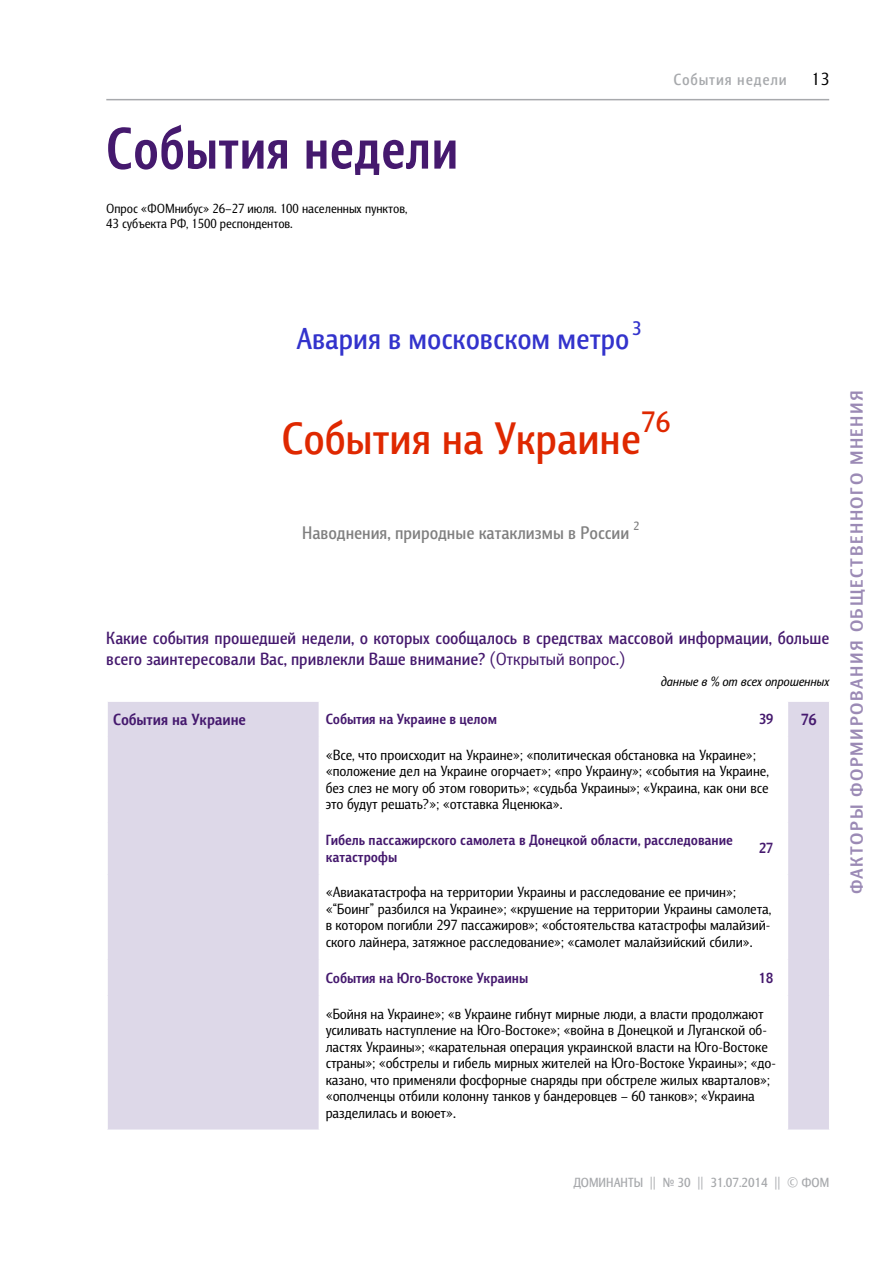
<style>
.page{position:relative;width:893px;height:1263px;background:#fff}
.page>*{position:absolute;margin:0;border:0;box-sizing:border-box;transform-origin:0 0}
.t1{font:700 60px "Barnaul Grotesk";letter-spacing:.01em;color:#45196e;scale:.9 1}
.t2{font:500 46.35px "Barnaul Grotesk";color:#df2800}
.t3{font:500 30.9px "Barnaul Grotesk";color:#33c}
.t4{font:500 30.15px "Barnaul Grotesk";color:#df2800}
.t5{font:500 20.1px "Barnaul Grotesk";color:#33c}
.t6{font:500 18.6px "Barnaul Grotesk";color:#808080}
.t7{font:500 18px/21.6px "Barnaul Grotesk";color:#45196e}
.t8{font:700 18px "Barnaul Grotesk";letter-spacing:.085em;color:#9b8ab5;scale:1.1 1}
.t9{font:18px "Barnaul Grotesk";color:#000}
.t10{font:700 16.5px "Barnaul Grotesk";color:#45196e}
.t11{font:500 16.5px "Barnaul Grotesk";letter-spacing:.05em;color:#a7a9ac}
.t12{font:15px/16.5px "Barnaul Grotesk";color:#000}
.t13{font:700 15px/16.5px "Barnaul Grotesk";color:#45196e}
.t14{font:13.5px/15px "Barnaul Grotesk";color:#000}
.t15{font:500 13.5px "Barnaul Grotesk";color:#a7a9ac}
.t16{font:italic 13.5px "Barnaul Grotesk";color:#000}
.t17{font:500 12.3px "Barnaul Grotesk";color:#808080}
.s1{font-weight:400}
</style>
<div class="page">
<hr style="left:106px;top:99px;width:723px;height:1px;background:#a7a9ac">
<svg style="left:108px;top:702px;width:721px;height:427px"></svg>
<hr style="left:787px;top:702px;width:1px;height:35px;background:#fff">
<hr style="left:787px;top:737px;width:1px;height:85px;background:#fff">
<hr style="left:787px;top:822px;width:1px;height:52px;background:#fff">
<hr style="left:787px;top:874px;width:1px;height:86px;background:#fff">
<hr style="left:787px;top:960px;width:1px;height:35px;background:#fff">
<hr style="left:787px;top:995px;width:1px;height:134px;background:#fff">
<hr style="left:319px;top:702px;width:1px;height:35px;background:#fff">
<hr style="left:320px;top:702px;width:1px;height:35px;background:#fff">
<hr style="left:319px;top:737px;width:1px;height:85px;background:#fff">
<hr style="left:320px;top:737px;width:1px;height:85px;background:#fff">
<hr style="left:319px;top:822px;width:1px;height:52px;background:#fff">
<hr style="left:320px;top:822px;width:1px;height:52px;background:#fff">
<hr style="left:319px;top:874px;width:1px;height:86px;background:#fff">
<hr style="left:320px;top:874px;width:1px;height:86px;background:#fff">
<hr style="left:319px;top:960px;width:1px;height:35px;background:#fff">
<hr style="left:320px;top:960px;width:1px;height:35px;background:#fff">
<hr style="left:319px;top:995px;width:1px;height:134px;background:#fff">
<hr style="left:320px;top:995px;width:1px;height:134px;background:#fff">
<h1 class="t1" style="left:106px;top:113px;width:392px">События недели</h1>
<p class="t14" style="left:106px;top:201px;width:303px">Опрос «ФОМнибус» 26–27 июля. 100 населенных пунктов,<br>43 субъекта РФ, 1500 респондентов.</p>
<p class="t11" style="left:673px;top:70px;width:115px">События недели</p>
<p class="t9" style="left:811px;top:69px;width:19px">13</p>
<h3 class="t5" style="left:632px;top:316px;width:11px">3</h3>
<h3 class="t3" style="left:296px;top:321px;width:335px">Авария в московском метро</h3>
<h2 class="t2" style="left:281px;top:411px;width:361px">События на Украине</h2>
<h3 class="t4" style="left:641px;top:403px;width:31px">76</h3>
<p class="t17" style="left:633px;top:519px;width:7px">2</p>
<p class="t6" style="left:302px;top:521px;width:329px">Наводнения, природные катаклизмы в России</p>
<p class="t7" style="left:106px;top:627px;width:724px">Какие события прошедшей недели, о которых сообщалось в средствах массовой информации, больше всего заинтересовали Вас, привлекли Ваше внимание? <span class="s1">(Открытый вопрос.)</span></p>
<p class="t16" style="left:661px;top:673px;width:170px">данные в % от всех опрошенных</p>
<p class="t10" style="left:113px;top:710px;width:134px">События на Украине</p>
<p class="t13" style="left:326px;top:710px;width:173px">События на Украине в целом</p>
<p class="t13" style="left:759px;top:710px;width:15px">39</p>
<p class="t10" style="left:801px;top:710px;width:17px">76</p>
<p class="t12" style="left:326px;top:746px;width:445px">«Все, что происходит на Украине»; «политическая обстановка на Украине»; «положение дел на Украине огорчает»; «про Украину»; «события на Украине, без слез не могу об этом говорить»; «судьба Украины»; «Украина, как они все это будут решать?»; «отставка Яценюка».</p>
<p class="t13" style="left:326px;top:832px;width:409px">Гибель пассажирского самолета в Донецкой области, расследование катастрофы</p>
<p class="t13" style="left:759px;top:840px;width:15px">27</p>
<p class="t12" style="left:326px;top:884px;width:447px">«Авиакатастрофа на территории Украины и расследование ее причин»; «“Боинг” разбился на Украине»; «крушение на территории Украины самолета, в котором погибли 297 пассажиров»; «обстоятельства катастрофы малайзий&shy;ского лайнера, затяжное расследование»; «самолет малайзийский сбили».</p>
<p class="t13" style="left:326px;top:969px;width:204px">События на Юго-Востоке Украины</p>
<p class="t13" style="left:759px;top:969px;width:15px">18</p>
<p class="t12" style="left:326px;top:1005px;width:452px">«Бойня на Украине»; «в Украине гибнут мирные люди, а власти продолжают усиливать наступление на Юго-Востоке»; «война в Донецкой и Луганской об&shy;ластях Украины»; «карательная операция украинской власти на Юго-Востоке страны»; «обстрелы и гибель мирных жителей на Юго-Востоке Украины»; «до&shy;казано, что применяли фосфорные снаряды при обстреле жилых кварталов»; «ополченцы отбили колонну танков у бандеровцев – 60 танков»; «Украина разделилась и воюет».</p>
<p class="t8" style="left:846px;top:894px;width:459px;rotate:-90deg">ФАКТОРЫ ФОРМИРОВАНИЯ ОБЩЕСТВЕННОГО МНЕНИЯ</p>
<p class="t15" style="left:573px;top:1175px;width:257px">ДОМИНАНТЫ || № 30 || 31.07.2014 || © ФОМ</p>
</div>
